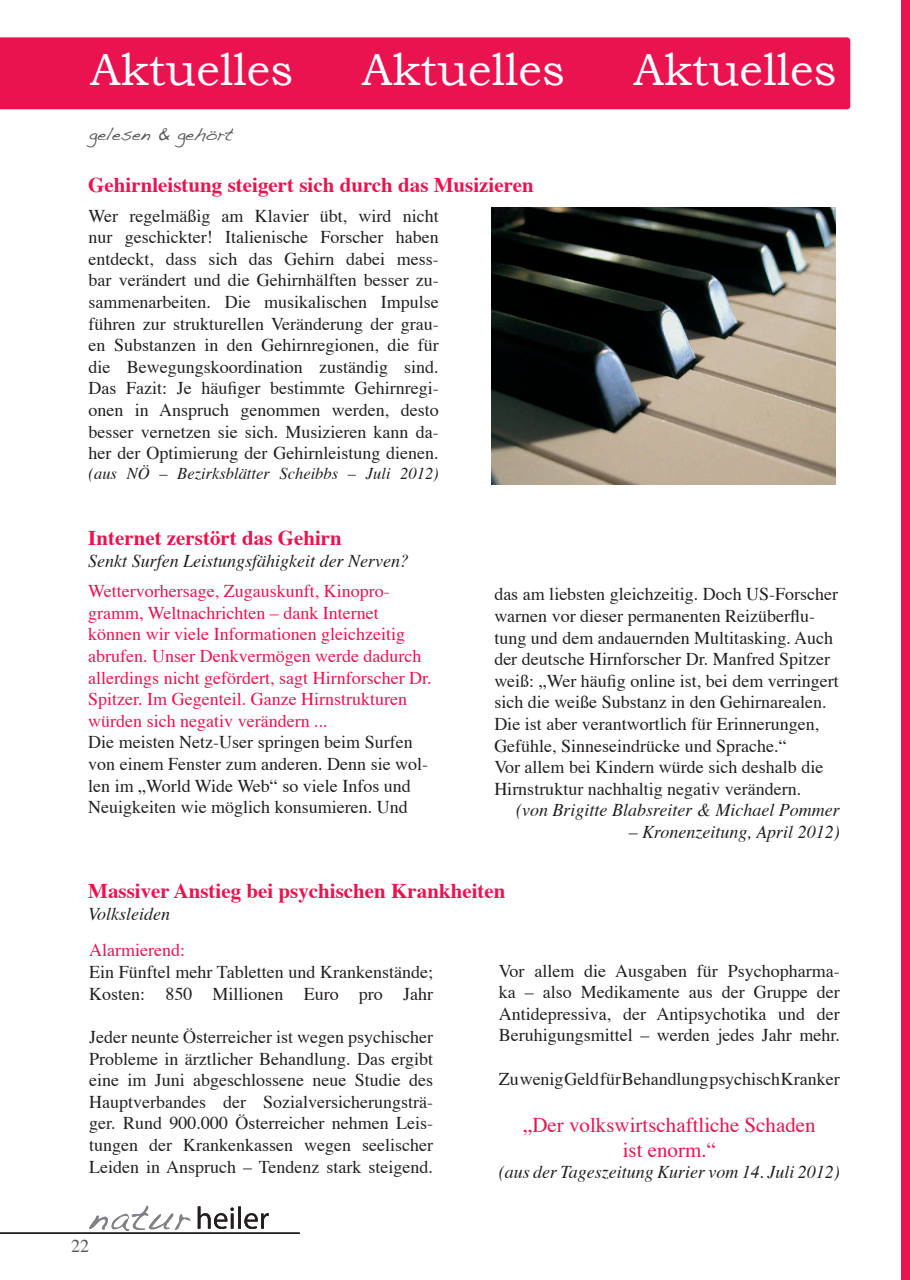
<style>
.page{position:relative;width:910px;height:1280px;background:#fff}
.page>*{position:absolute;margin:0;border:0;box-sizing:border-box;transform-origin:0 0}
.t1{font:45px "Bookman Old Style";color:#fff}
.t2{font:700 21px "Times";color:#ea134f}
.t3{font:21px/25.2px "Times";color:#ea134f;text-align:center}
.t4{font:18px/21.6px "Times";color:#231f20}
.t5{font:18px/21.6px "Times";color:#ea134f}
.t6{font:italic 18px "Times";color:#231f20}
.t7{font:18px "Handwriting Dakota";color:#57585a}
.t8{font:18px "Times";color:#57585a}
.t9{font:italic 16.5px "Times";color:#231f20}
</style>
<div class="page">
<div style="left:0;top:37px;width:850px;height:72px;background:#ea134f"></div>
<div style="left:901px;top:0;width:9px;height:1280px;background:#ea134f"></div>
<hr style="left:0;top:1232px;width:300px;height:2px;background:#231f20">
<svg style="left:89px;top:1205px;width:102px;height:26px"></svg>
<svg style="left:198px;top:1206px;width:71px;height:23px"></svg>
<img style="left:491px;top:208px;width:345px;height:276px">
<h1 class="t1" style="left:90px;top:44px;width:205px">Aktuelles</h1>
<h1 class="t1" style="left:362px;top:44px;width:205px">Aktuelles</h1>
<h1 class="t1" style="left:633px;top:44px;width:205px">Aktuelles</h1>
<p class="t7" style="left:89px;top:124px;width:146px">gelesen &amp; gehört</p>
<p class="t2" style="left:88px;top:165px;width:447px">Gehirnleistung steigert sich durch das Musizieren</p>
<p class="t4" style="left:89px;top:203px;width:352px;text-align:justify">Wer regelmäßig am Klavier übt, wird nicht nur geschickter! Italienische Forscher haben entdeckt, dass sich das Gehirn dabei mess&shy;bar verändert und die Gehirnhälften besser zu&shy;sammenarbeiten. Die musikalischen Impulse führen zur strukturellen Veränderung der grau&shy;en Substanzen in den Gehirnregionen, die für die Bewegungskoordination zuständig sind.<br>Das Fazit: Je häufiger bestimmte Gehirnregi&shy;onen in Anspruch genommen werden, desto besser vernetzen sie sich. Musizieren kann da&shy;her der Optimierung der Gehirnleistung dienen.</p>
<p class="t9" style="left:89px;top:459px;width:352px">(aus NÖ – Bezirksblätter Scheibbs – Juli 2012)</p>
<p class="t2" style="left:88px;top:518px;width:255px">Internet zerstört das Gehirn</p>
<p class="t6" style="left:88px;top:544px;width:322px">Senkt Surfen Leistungsfähigkeit der Nerven?</p>
<p class="t5" style="left:88px;top:579px;width:345px">Wettervorhersage, Zugauskunft, Kinopro&shy;gramm, Weltnachrichten – dank Internet können wir viele Informationen gleichzeitig abrufen. Unser Denkvermögen werde dadurch allerdings nicht gefördert, sagt Hirnforscher Dr.<br>Spitzer. Im Gegenteil. Ganze Hirnstrukturen würden sich negativ verändern ...</p>
<p class="t4" style="left:88px;top:730px;width:341px">Die meisten Netz-User springen beim Surfen von einem Fenster zum anderen. Denn sie wol&shy;len im „World Wide Web“ so viele Infos und Neuigkeiten wie möglich konsumieren. Und</p>
<p class="t4" style="left:494px;top:582px;width:346px">das am liebsten gleichzeitig. Doch US-Forscher warnen vor dieser permanenten Reizüberflu&shy;tung und dem andauernden Multitasking. Auch der deutsche Hirnforscher Dr. Manfred Spitzer weiß: „Wer häufig online ist, bei dem verringert sich die weiße Substanz in den Gehirnarealen.<br>Die ist aber verantwortlich für Erinnerungen, Gefühle, Sinneseindrücke und Sprache.“<br>Vor allem bei Kindern würde sich deshalb die Hirnstruktur nachhaltig negativ verändern.</p>
<p class="t6" style="left:516px;top:794px;width:325px">(von Brigitte Blabsreiter &amp; Michael Pommer</p>
<p class="t6" style="left:629px;top:816px;width:213px">– Kronenzeitung, April 2012)</p>
<p class="t2" style="left:88px;top:871px;width:419px">Massiver Anstieg bei psychischen Krankheiten</p>
<p class="t6" style="left:88px;top:897px;width:83px">Volksleiden</p>
<p class="t5" style="left:89px;top:938px;width:97px">Alarmierend:</p>
<p class="t4" style="left:89px;top:960px;width:345px">Ein Fünftel mehr Tabletten und Krankenstände;<br>Kosten: 850 Millionen Euro pro Jahr</p>
<p class="t4" style="left:89px;top:1024px;width:345px;text-align:justify">Jeder neunte Österreicher ist wegen psychischer Probleme in ärztlicher Behandlung. Das ergibt eine im Juni abgeschlossene neue Studie des Hauptverbandes der Sozialversicherungsträ&shy;ger. Rund 900.000 Österreicher nehmen Leis&shy;tungen der Krankenkassen wegen seelischer Leiden in Anspruch – Tendenz stark steigend.</p>
<p class="t8" style="left:71px;top:1229px;width:19px">22</p>
<p class="t4" style="left:499px;top:958px;width:342px;text-align:justify">Vor allem die Ausgaben für Psychopharma&shy;ka – also Medikamente aus der Gruppe der Antidepressiva, der Antipsychotika und der Beruhigungsmittel – werden jedes Jahr mehr.</p>
<p class="t4" style="left:499px;top:1066px;width:342px">Zu wenig Geld für Behandlung psychisch Kranker</p>
<p class="t3" style="left:523px;top:1110px;width:294px">„Der volkswirtschaftliche Schaden ist enorm.“</p>
<p class="t6" style="left:499px;top:1156px;width:342px">(aus der Tageszeitung Kurier vom 14. Juli 2012)</p>
</div>
